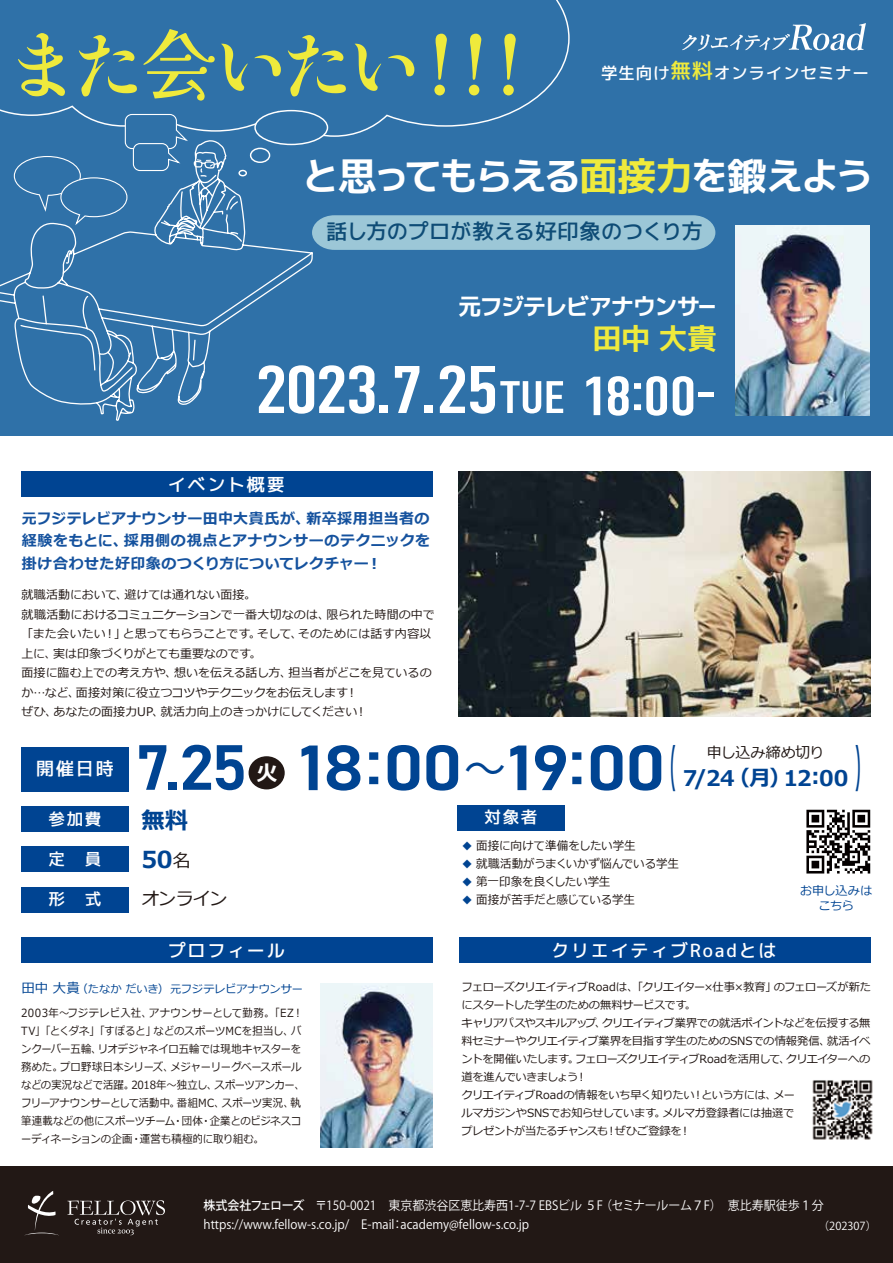
<style>
.page{position:relative;width:893px;height:1263px;background:#fff}
.page>*{position:absolute;margin:0;border:0;box-sizing:border-box;transform-origin:0 0}
.t1{font:76.5px "Kaisei Tokumin";letter-spacing:-.125em;color:#efea3c}
.t2{font:67.2px "DIN Condensed";letter-spacing:-.05em;color:#fff;scale:1.22 1}
.t3{font:62.85px "Bahnschrift";letter-spacing:-.045em;color:#004492;scale:1.22 1}
.t4{font:62.85px "Bahnschrift";letter-spacing:-.045em;color:#004492;scale:1.09 1}
.t5{font:700 51px "Meiryo";color:#004492;scale:.25 1}
.t6{font:38.7px "mgenplus 1 c bold";letter-spacing:-.07em;color:#fff}
.t7{font:29.25px "mgenplus 1 c bold";color:#efea3c}
.t8{font:23.4px "mgenplus 1 c bold";letter-spacing:-.075em;color:#fff}
.t9{font:700 23.4px "Meiryo";color:#004492}
.t10{font:700 21.6px "Meiryo";color:#004492}
.t11{font:700 21.3px "Meiryo";color:#fff}
.t12{font:21.15px "mgenplus 1 c medium";letter-spacing:-.015em;color:#0e4c76}
.t13{font:18px "mgenplus 1 c medium";letter-spacing:.1em;color:#fff}
.t14{font:18px "Meiryo";letter-spacing:-.05em;color:#221815}
.t15{font:16.5px "mgenplus 1 c medium";letter-spacing:.05em;color:#fff}
.t16{font:700 15px/22.5px "Meiryo";letter-spacing:.02em;color:#15529e;text-align:justify}
.t17{font:15px "Meiryo";letter-spacing:-.015em;color:#221815}
.t18{font:12.6px/18.9px "Koz Go Pr 6 N";color:#fff;scale:.95 1}
.t19{font:12.15px/15.6px "Meiryo";letter-spacing:-.01em;color:#004492;text-align:center}
.t20{font:12px/19.5px "Meiryo";letter-spacing:-.005em;color:#221815}
.t21{font:12px "Meiryo";letter-spacing:-.005em;color:#221815;scale:.96 1}
.t22{font:11.25px/18px "Meiryo";letter-spacing:-.03em;color:#221815}
.t23{font:11.25px/18px "Meiryo";letter-spacing:-.005em;color:#221815;scale:.92 1}
.t24{font:11.25px "Meiryo";letter-spacing:-.025em;color:#004492}
.t25{font:10.95px "Koz Go Pr 6 N";color:#fff}
.s1{font-size:20.55px;color:#efea3c}
.s2{color:#efea3c}
.s3{font-size:45.6px}
.s4{font-size:54.9px}
.s5{font-family:"Koz Go Pr 6 N";font-size:43.95px}
.s6{font-weight:400;font-size:18px;color:#221815}
.s7{color:#004492}
.s8{font-size:13.5px}
.s9{font-weight:500}
</style>
<div class="page">
<div style="left:0;top:1167px;width:893px;height:96px;background:#221815"></div>
<img style="left:812px;top:1080px;width:61px;height:60px">
<div style="left:21px;top:471px;width:412px;height:26px;background:#004492"></div>
<svg style="left:25px;top:1191px;width:33px;height:44px"></svg>
<svg style="left:67px;top:1200px;width:98px;height:35px"></svg>
<div style="left:21px;top:937px;width:412px;height:26px;background:#004492"></div>
<div style="left:459px;top:937px;width:412px;height:26px;background:#004492"></div>
<div style="left:21px;top:747px;width:108px;height:44px;background:#004492"></div>
<div style="left:21px;top:807px;width:108px;height:25px;background:#004492"></div>
<div style="left:457px;top:805px;width:108px;height:26px;background:#004492"></div>
<div style="left:21px;top:846px;width:108px;height:26px;background:#004492"></div>
<div style="left:21px;top:887px;width:108px;height:26px;background:#004492"></div>
<div style="left:249px;top:756px;width:36px;height:33px;background:#221815;border-radius:50%"></div>
<div style="left:0;top:0;width:893px;height:435px;background:#2f71a8"></div>
<svg style="left:0;top:0;width:570px;height:138px"></svg>
<svg style="left:682px;top:23px;width:184px;height:28px"></svg>
<img style="left:735px;top:225px;width:134px;height:191px">
<svg style="left:0;top:139px;width:316px;height:282px"></svg>
<div style="left:255px;top:111px;width:72px;height:33px;background:#2f71a8;border-radius:50%"></div>
<div style="left:254px;top:110px;width:74px;height:35px;border:1px solid #fff;border-radius:50%"></div>
<div style="left:251px;top:148px;width:19px;height:14px;background:#2f71a8;border-radius:50%"></div>
<div style="left:250px;top:148px;width:20px;height:15px;border:1px solid #fff;border-radius:50%"></div>
<div style="left:238px;top:170px;width:9px;height:6px;border:1px solid #fff;border-radius:50%"></div>
<svg style="left:312px;top:215px;width:403px;height:35px;background:#98c4d5"></svg>
<svg style="left:13px;top:113px;width:208px;height:114px"></svg>
<img style="left:459px;top:471px;width:412px;height:245px">
<img style="left:321px;top:984px;width:112px;height:163px">
<svg style="left:806px;top:810px;width:64px;height:63px"></svg>
<h1 class="t1" style="left:5px;top:22px;width:545px">また会いたい！！！</h1>
<h3 class="t15" style="left:601px;top:61px;width:269px">学生向け<span class="s1">無料</span>オンラインセミナー</h3>
<h3 class="t6" style="left:302px;top:149px;width:574px">と思ってもらえる<span class="s2">面接力</span>を鍛えよう</h3>
<h3 class="t12" style="left:326px;top:216px;width:378px">話し方のプロが教える好印象のつくり方</h3>
<h3 class="t8" style="left:458px;top:290px;width:260px">元フジテレビアナウンサー</h3>
<h3 class="t7" style="left:593px;top:318px;width:125px">田中 大貴</h3>
<h2 class="t2" style="left:254px;top:352px;width:380px">2023.7.25<span class="s3">TUE</span> <span class="s4">18:00-</span></h2>
<h3 class="t13" style="left:168px;top:472px;width:118px">イベント概要</h3>
<h3 class="t16" style="left:22px;top:508px;width:410px">元フジテレビアナウンサー田中大貴氏が、新卒採用担当者の経験をもとに、採用側の視点とアナウンサーのテクニックを掛け合わせた好印象のつくり方についてレクチャー︕</h3>
<p class="t20" style="left:21px;top:585px;width:415px">就職活動において、避けては通れない面接。<br>就職活動におけるコミュニケーションで一番大切なのは、限られた時間の中で「また会いたい︕」と思ってもらうことです。そして、そのためには話す内容以上に、実は印象づくりがとても重要なのです。<br>面接に臨む上での考え方や、想いを伝える話し方、担当者がどこを見ているのか…など、面接対策に役立つコツやテクニックをお伝えします︕<br>ぜひ、あなたの面接力UP、就活力向上のきっかけにしてください︕</p>
<h3 class="t5" style="left:663px;top:733px;width:52px">（</h3>
<h3 class="t5" style="left:855px;top:733px;width:52px">）</h3>
<h3 class="t4" style="left:136px;top:720px;width:105px">7.25</h3>
<h3 class="t3" style="left:299px;top:720px;width:303px">18:00<span class="s5">～</span>19:00</h3>
<h3 class="t17" style="left:707px;top:742px;width:119px">申し込み締め切り</h3>
<h3 class="t10" style="left:683px;top:763px;width:167px">7/24（月）12:00</h3>
<h3 class="t13" style="left:36px;top:756px;width:79px">開催日時</h3>
<h3 class="t15" style="left:49px;top:807px;width:54px">参加費</h3>
<h3 class="t15" style="left:485px;top:806px;width:54px">対象者</h3>
<h3 class="t9" style="left:141px;top:843px;width:51px">50<span class="s6">名</span></h3>
<h3 class="t11" style="left:257px;top:758px;width:23px">火</h3>
<h3 class="t9" style="left:141px;top:804px;width:48px">無料</h3>
<p class="t21" style="left:461px;top:837px;width:183px"><span class="s7">◆</span> 面接に向けて準備をしたい学生</p>
<p class="t21" style="left:461px;top:855px;width:228px"><span class="s7">◆</span> 就職活動がうまくいかず悩んでいる学生</p>
<p class="t21" style="left:461px;top:873px;width:157px"><span class="s7">◆</span> 第一印象を良くしたい学生</p>
<p class="t21" style="left:461px;top:891px;width:182px"><span class="s7">◆</span> 面接が苦手だと感じている学生</p>
<h3 class="t15" style="left:49px;top:847px;width:54px">定　員</h3>
<h3 class="t15" style="left:49px;top:888px;width:54px">形　式</h3>
<h3 class="t14" style="left:141px;top:886px;width:88px">オンライン</h3>
<p class="t19" style="left:800px;top:883px;width:73px">お申し込みはこちら</p>
<h3 class="t13" style="left:168px;top:937px;width:118px">プロフィール</h3>
<h3 class="t13" style="left:551px;top:937px;width:227px">クリエイティブRoadとは</h3>
<p class="t24" style="left:21px;top:981px;width:283px"><span class="s8">田中 大貴</span>（たなか だいき）元フジテレビアナウンサー</p>
<p class="t23" style="left:21px;top:1004px;width:310px">2003年～フジテレビ入社、アナウンサーとして勤務。「EZ︕ TV」「とくダネ」「すぽると」などのスポーツMCを担当し、バンクーバー五輪、リオデジャネイロ五輪では現地キャスターを務めた。プロ野球日本シリーズ、メジャーリーグベースボールなどの実況などで活躍。2018年～独立し、スポーツアンカー、フリーアナウンサーとして活動中。番組MC、スポーツ実況、執筆連載などの他にスポーツチーム・団体・企業とのビジネスコーディネーションの企画・運営も積極的に取り組む。</p>
<p class="t22" style="left:461px;top:979px;width:411px">フェローズクリエイティブRoadは、「クリエイター×仕事×教育」のフェローズが新たにスタートした学生のための無料サービスです。<br>キャリアパスやスキルアップ、クリエイティブ業界での就活ポイントなどを伝授する無料セミナーやクリエイティブ業界を目指す学生のためのSNSでの情報発信、就活イベントを開催いたします。フェローズクリエイティブRoadを活用して、クリエイターへの道を進んでいきましょう︕<br>クリエイティブRoadの情報をいち早く知りたい︕という方には、メー<br>ルマガジンやSNSでお知らせしています。メルマガ登録者には抽選で<br>プレゼントが当たるチャンスも︕ぜひご登録を︕</p>
<p class="t18" style="left:204px;top:1196px;width:654px"><span class="s9">株式会社フェローズ</span>　〒150-0021　東京都渋谷区恵比寿西1-7-7 EBSビル ５F （セミナールーム７F）　恵比寿駅徒歩１分https://www.fellow-s.co.jp/　E-mail：academy@fellow-s.co.jp</p>
<p class="t25" style="left:818px;top:1219px;width:60px">（202307）</p>
</div>
